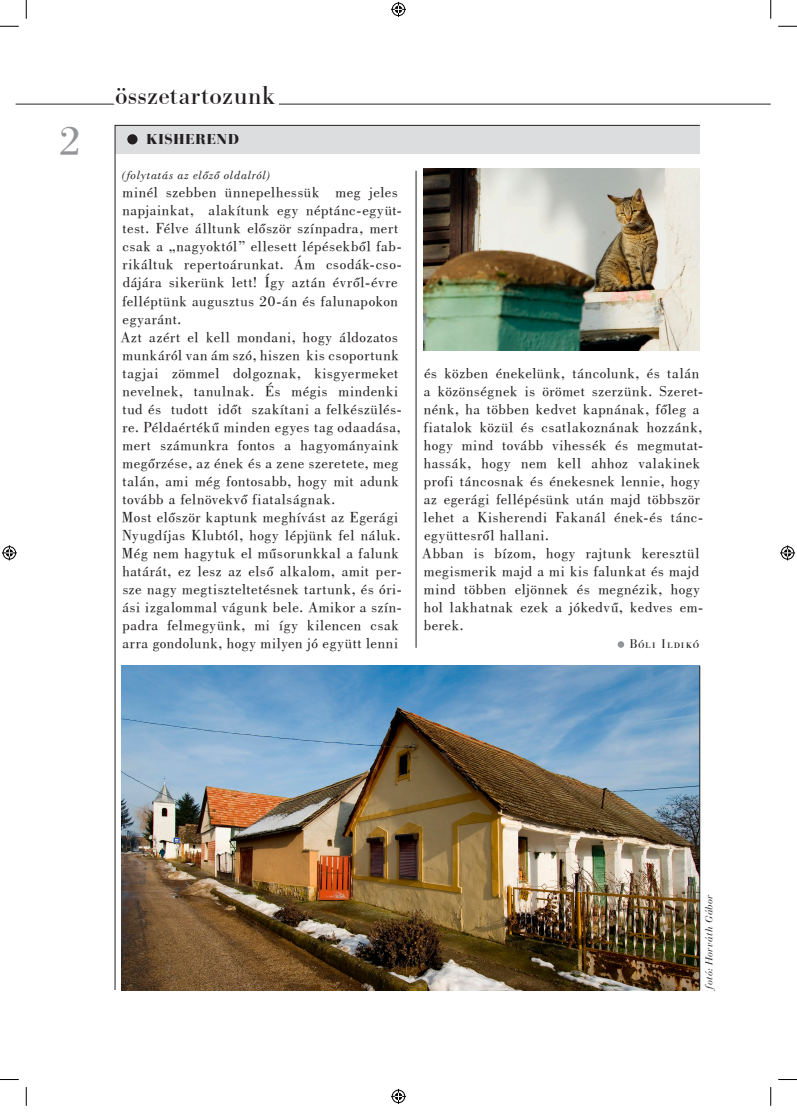
<style>
.page{position:relative;width:797px;height:1115px;background:#fff}
.page>*{position:absolute;margin:0;border:0;box-sizing:border-box;transform-origin:0 0}
.t1{font:42.5px "Bodoni Bk PFL";color:#939598}
.t2{font:25px "B Bodoni PFL";letter-spacing:.03em;color:#231f20}
.t3{font:15px/18px "Bodoni Bk PFL";letter-spacing:.045em;color:#231f20}
.t4{font:15px "Bauer Bodoni Blk PFL";letter-spacing:.05em;color:#231f20}
.t5{font:italic 12.5px "Bodoni Bk PFL";letter-spacing:.055em;color:#231f20}
.t6{font:12.5px "Bauer Bodoni SCPFL";letter-spacing:.095em;color:#231f20}
.t7{font:italic 10px "Bauer Bodoni Os FPFL";letter-spacing:.055em;color:#231f20}
</style>
<div class="page">
<hr style="left:16px;top:104px;width:754px;height:1px;background:#231f20">
<svg style="left:106px;top:103px;width:184px;height:36px"></svg>
<img style="left:115px;top:125px;width:585px;height:865px">
<svg style="left:0;top:25px;width:19px;height:2px"></svg>
<svg style="left:778px;top:25px;width:19px;height:2px"></svg>
<svg style="left:25px;top:0;width:2px;height:19px"></svg>
<svg style="left:25px;top:1087px;width:2px;height:18px"></svg>
<svg style="left:770px;top:0;width:1px;height:19px"></svg>
<svg style="left:770px;top:1087px;width:1px;height:18px"></svg>
<svg style="left:391px;top:2px;width:15px;height:15px"></svg>
<svg style="left:391px;top:1088px;width:15px;height:15px"></svg>
<svg style="left:2px;top:545px;width:15px;height:15px"></svg>
<svg style="left:780px;top:545px;width:15px;height:15px"></svg>
<h2 class="t2" style="left:115px;top:81px;width:161px">összetartozunk</h2>
<p class="t4" style="left:146px;top:130px;width:94px">KISHEREND</p>
<h1 class="t1" style="left:59px;top:114px;width:23px">2</h1>
<p class="t4" style="left:158px;top:130px;width:119px">EDVES OLVASÓ!</p>
<p class="t5" style="left:122px;top:168px;width:150px">(folytatás az előző oldalról)</p>
<p class="t3" style="left:121px;top:183px;width:282px">minél szebben ünnepelhessük meg jeles napjainkat, alakítunk egy néptánc-együt&shy;test. Félve álltunk először színpadra, mert csak a „nagyoktól” ellesett lépésekből fab&shy;rikáltuk repertoárunkat. Ám csodák-cso&shy;dájára sikerünk lett! Így aztán évről-évre felléptünk augusztus 20-án és falunapokon egyaránt.<br>Azt azért el kell mondani, hogy áldozatos munkáról van ám szó, hiszen kis csoportunk tagjai zömmel dolgoznak, kisgyermeket nevelnek, tanulnak. És mégis mindenki tud és tudott időt szakítani a felkészülés&shy;re. Példaértékű minden egyes tag odaadása, mert számunkra fontos a hagyományaink megőrzése, az ének és a zene szeretete, meg talán, ami még fontosabb, hogy mit adunk tovább a felnövekvő fiatalságnak.<br>Most először kaptunk meghívást az Egerági Nyugdíjas Klubtól, hogy lépjünk fel náluk.<br>Még nem hagytuk el műsorunkkal a falunk határát, ez lesz az első alkalom, amit per&shy;sze nagy megtiszteltetésnek tartunk, és óri&shy;ási izgalommal vágunk bele. Amikor a szín&shy;padra felmegyünk, mi így kilencen csak arra gondolunk, hogy milyen jó együtt lenni</p>
<p class="t3" style="left:422px;top:363px;width:282px">és közben énekelünk, táncolunk, és talán a közönségnek is örömet szerzünk. Szeret&shy;nénk, ha többen kedvet kapnának, főleg a fiatalok közül és csatlakoznának hozzánk, hogy mind tovább vihessék és megmutat&shy;hassák, hogy nem kell ahhoz valakinek profi táncosnak és énekesnek lennie, hogy az egerági fellépésünk után majd többször lehet a Kisherendi Fakanál ének-és tánc&shy;együttesről hallani.<br>Abban is bízom, hogy rajtunk keresztül megismerik majd a mi kis falunkat és majd mind többen eljönnek és megnézik, hogy hol lakhatnak ezek a jókedvű, kedves em&shy;berek.</p>
<p class="t6" style="left:629px;top:636px;width:70px">Bóli Ildikó</p>
<p class="t7" style="left:703px;top:989px;width:97px;rotate:-90deg">fotó: Horváth Gábor</p>
</div>
